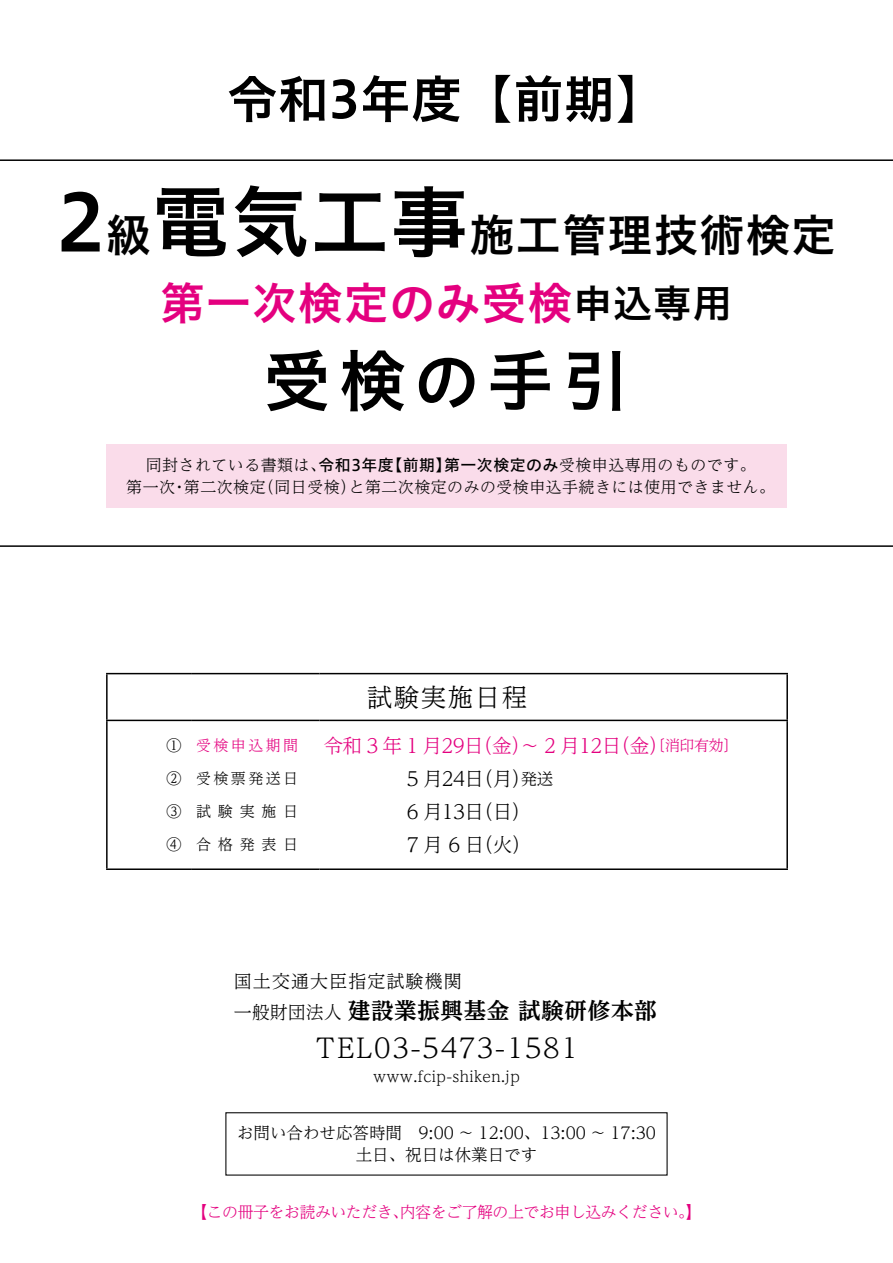
<style>
.page{position:relative;width:893px;height:1263px;background:#fff}
.page>*{position:absolute;margin:0;border:0;box-sizing:border-box;transform-origin:0 0}
.t1{font:67.5px "Hiragino UD Sans Std N W6";color:#000}
.t2{font:51px "Hiragino UD Sans Std N W6";color:#000}
.t3{font:45px "Hiragino UD Sans Std N W6";letter-spacing:.02em;color:#000}
.t4{font:45px "Hiragino UD Sans Std N W6";letter-spacing:.02em;color:#e4007f}
.t5{font:300 27px "UD Reimin Pr 6 N";letter-spacing:.06em;color:#000}
.t6{font:300 25.5px "UD Reimin Pr 6";letter-spacing:.06em;color:#000}
.t7{font:700 22.5px "UD Reimin Pr 6 N";letter-spacing:.03em;color:#000}
.t8{font:300 19.5px/33px "UD Reimin Pr 6";letter-spacing:-.03em;color:#000}
.t9{font:300 18px "UD Reimin Pr 6 N";letter-spacing:.06em;color:#000}
.t10{font:300 16.5px/22.5px "UD Reimin Pr 6 N";color:#000;text-align:center}
.t11{font:300 15.9px/22.5px "UD Reimin Pr 6";letter-spacing:.03em;color:#000;text-align:center}
.t12{font:300 15.9px "UD Reimin Pr 6";letter-spacing:-.03em;color:#e4007f}
.t13{font:300 15px/33px "UD Reimin Pr 6";letter-spacing:.45em;color:#000;text-align:justify}
.t14{font:300 15px "UD Reimin Pr 6 N";letter-spacing:.025em;color:#000}
.t15{font:300 15px "UD Reimin Pr 6";letter-spacing:.16em;color:#e4007f}
.s1{font-size:78px}
.s2{font-size:39px;color:#000}
.s3{font-size:64.5px}
.s4{font-family:"Hiragino UD Sans Std N W5";font-weight:400}
.s5{color:#e4007f}
.s6{font-size:15px;color:#e4007f}
.s7{font-size:16.5px}
.s8{font-weight:300;font-size:18px}
</style>
<div class="page">
<hr style="left:0;top:159px;width:893px;height:2px;background:#000">
<hr style="left:0;top:545px;width:893px;height:2px;background:#000">
<hr style="left:106px;top:673px;width:86px;height:1px;background:#000">
<hr style="left:106px;top:674px;width:2px;height:46px;background:#000">
<hr style="left:192px;top:673px;width:127px;height:1px;background:#000">
<hr style="left:319px;top:673px;width:469px;height:1px;background:#000">
<hr style="left:786px;top:674px;width:2px;height:46px;background:#000">
<hr style="left:106px;top:721px;width:2px;height:147px;background:#000">
<hr style="left:786px;top:721px;width:2px;height:147px;background:#000">
<hr style="left:106px;top:868px;width:86px;height:2px;background:#000">
<hr style="left:192px;top:868px;width:127px;height:2px;background:#000">
<hr style="left:319px;top:868px;width:469px;height:2px;background:#000">
<hr style="left:106px;top:720px;width:86px;height:1px;background:#000">
<hr style="left:192px;top:720px;width:127px;height:1px;background:#000">
<hr style="left:319px;top:720px;width:469px;height:1px;background:#000">
<div style="left:106px;top:444px;width:680px;height:64px;background:#fadcea"></div>
<h2 class="t2" style="left:227px;top:60px;width:441px">令和3年度【前期】</h2>
<h3 class="t3" style="left:57px;top:200px;width:781px"><span class="s1">2</span>級<span class="s1">電気工事</span>施工管理技術検定</h3>
<h3 class="t4" style="left:160px;top:269px;width:573px">第一次検定のみ受検<span class="s2">申込専用</span></h3>
<h1 class="t1" style="left:263px;top:329px;width:368px">受検<span class="s3">の</span>手引</h1>
<p class="t11" style="left:126px;top:453px;width:650px">同封されている書類は、<span class="s4">令和3年度【前期】第一次検定のみ</span>受検申込専用のものです。<br>第一次・第二次検定（同日受検）と第二次検定のみの受検申込手続きには使用できません。</p>
<p class="t13" style="left:166px;top:728px;width:16px">①<br>②<br>③<br>④</p>
<p class="t15" style="left:196px;top:733px;width:104px">受検申込期間</p>
<p class="t13" style="left:196px;top:761px;width:104px">受検票発送日試験実施日合格発表日</p>
<h3 class="t6" style="left:367px;top:676px;width:162px">試験実施日程</h3>
<p class="t8" style="left:407px;top:728px;width:333px;text-indent:-83px"><span class="s5">令和 3 年 1 月29日（金）〜 2 月12日（金）</span><span class="s6">〔消印有効〕<br></span>5 月24日（月）<span class="s7">発送<br></span>6 月13日（日）<br>7 月 6 日（火）</p>
<p class="t9" style="left:234px;top:966px;width:229px">国土交通大臣指定試験機関</p>
<h3 class="t7" style="left:234px;top:992px;width:424px"><span class="s8">一般財団法人</span> 建設業振興基金 試験研修本部</h3>
<h3 class="t5" style="left:315px;top:1026px;width:264px">TEL03-5473-1581</h3>
<p class="t14" style="left:373px;top:1064px;width:148px">www.fcip-shiken.jp</p>
<p class="t10" style="left:237px;top:1121px;width:420px">お問い合わせ応答時間　9:00 ～ 12:00、13:00 ～ 17:30土日、祝日は休業日です</p>
<p class="t12" style="left:191px;top:1199px;width:512px">【この冊子をお読みいただき、内容をご了解の上でお申し込みください。】</p>
</div>
